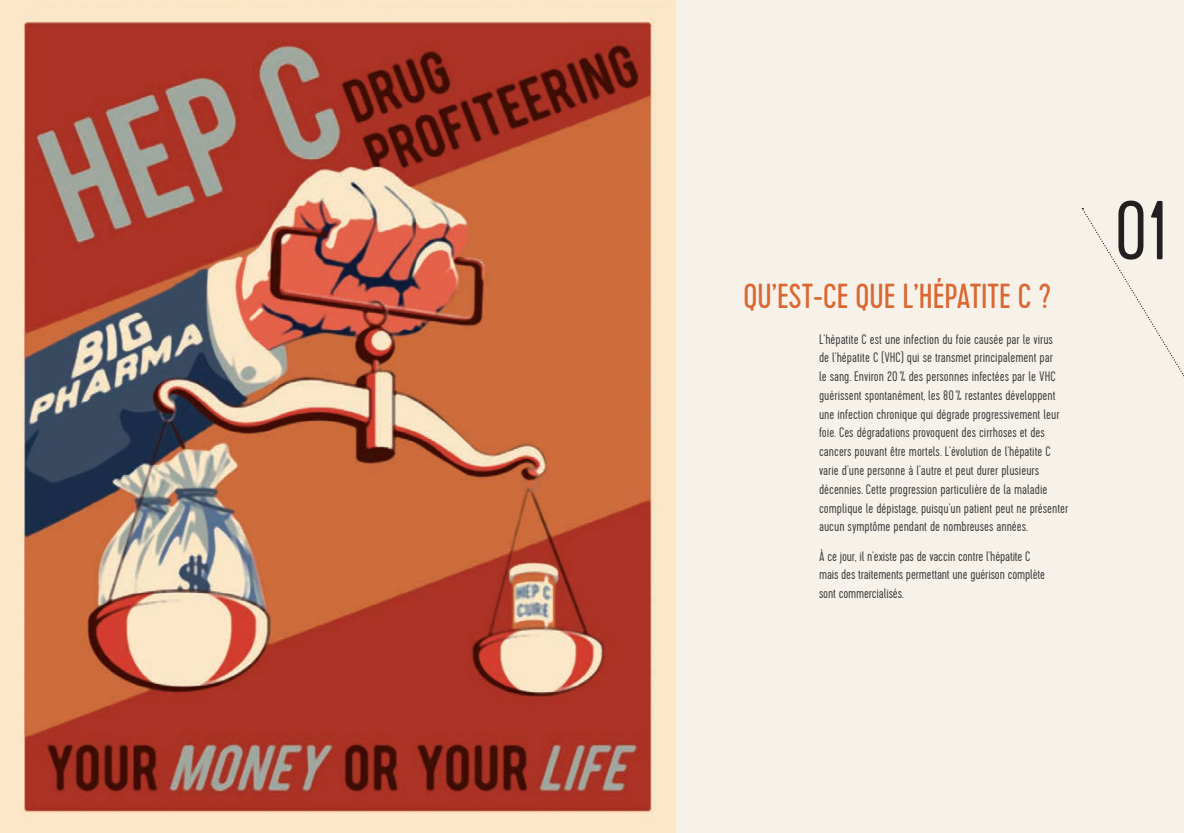
<style>
.page{position:relative;width:1184px;height:833px;background:#fff}
.page>*{position:absolute;margin:0;border:0;box-sizing:border-box;transform-origin:0 0}
.t1{font:300 83.38px "Cervo";color:#231f20}
.t2{font:34.75px "Cervo";color:#da6832}
.t3{font:300 13.75px/18.8px "Cervo";color:#3e3e3f}
</style>
<div class="page">
<div style="left:592px;top:0;width:591px;height:833px;background:#f7f2e9"></div>
<img style="left:0;top:0;width:675px;height:833px">
<svg style="left:1081px;top:208px;width:103px;height:199px"></svg>
<h2 class="t2" style="left:743px;top:277px;width:309px">QU’EST-CE QUE L’HÉPATITE C ?</h2>
<p class="t3" style="left:819px;top:330px;width:251px">L’hépatite C est une infection du foie causée par le virus<br>de l’hépatite C (VHC) qui se transmet principalement par<br>le sang. Environ 20 % des personnes infectées par le VHC guérissent spontanément, les 80 % restantes développent une infection chronique qui dégrade progressivement leur foie. Ces dégradations provoquent des cirrhoses et des cancers pouvant être mortels. L’évolution de l’hépatite C varie d’une personne à l’autre et peut durer plusieurs décennies. Cette progression particulière de la maladie complique le dépistage, puisqu’un patient peut ne présenter aucun symptôme pendant de nombreuses années.</p>
<p class="t3" style="left:819px;top:547px;width:228px">à ce jour, il n’existe pas de vaccin contre l’hépatite C mais des traitements permettant une guérison complète sont commercialisés.</p>
<h1 class="t1" style="left:1114px;top:184px;width:54px">01</h1>
</div>
